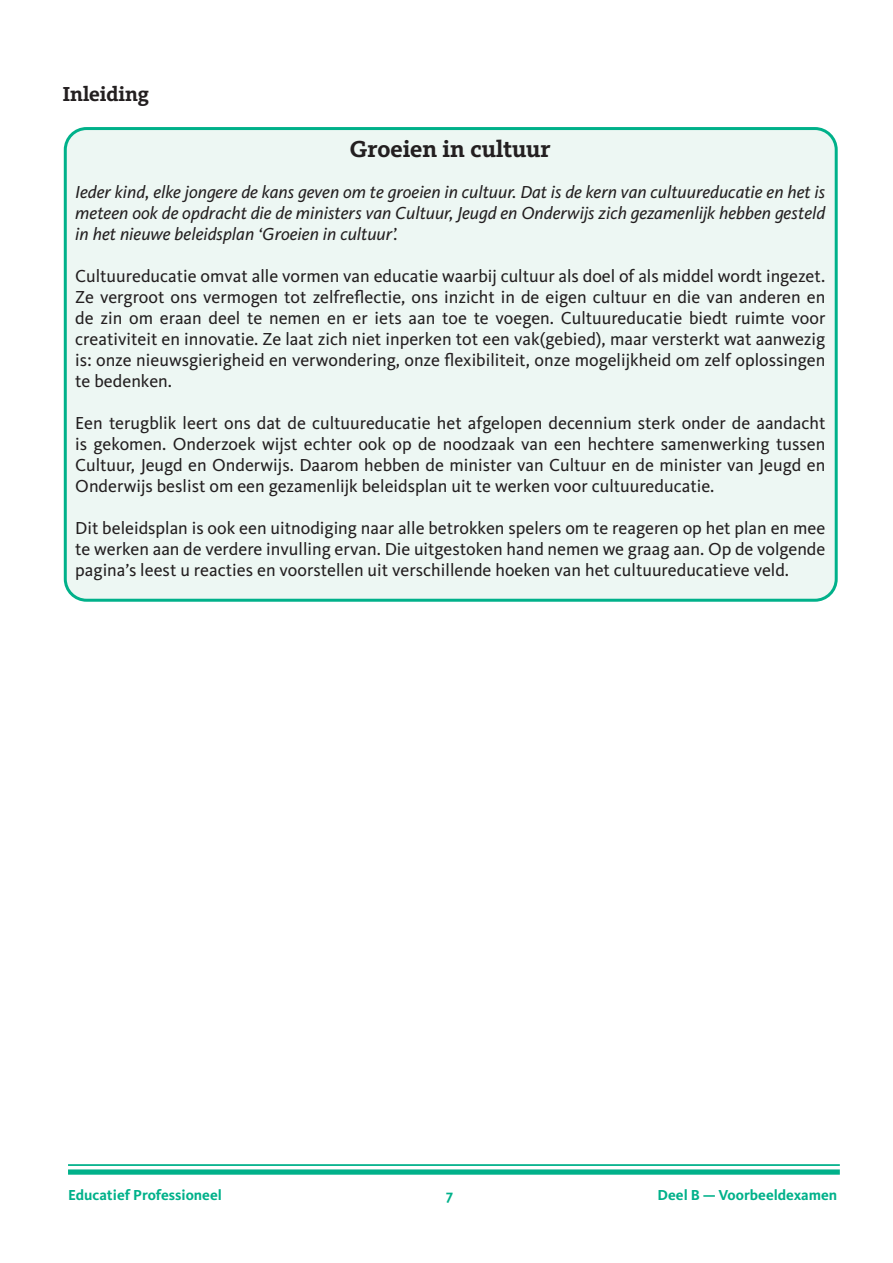
<style>
.page{position:relative;width:893px;height:1263px;background:#fff}
.page>*{position:absolute;margin:0;border:0;box-sizing:border-box;transform-origin:0 0}
.Titel_artikel_leeste{font:700 24px "Kievit Slab OT";color:#231f20}
.t1{font:700 21px "Kievit Slab OT";color:#231f20}
.broodtekst{font:18px/21px "Kievit OT";color:#231f20;text-align:justify}
.broodtekst-2{font:italic 18px/21px "Kievit OT";color:#231f20;text-align:justify}
.t2{font:700 15px "Kievit OT";color:#00b18a}
</style>
<div class="page">
<hr style="left:68px;top:1164px;width:772px;height:2px;background:#00b18a">
<div style="left:68px;top:1169px;width:772px;height:6px;background:#00b18a"></div>
<div style="left:65px;top:129px;width:771px;height:471px;background:#edf7f3;border-radius:21px"></div>
<div style="left:64px;top:127px;width:774px;height:475px;border:3px solid #00b18a;border-radius:21px"></div>
<p class="t1" style="left:63px;top:82px;width:88px">Inleiding</p>
<p class="Titel_artikel_leeste" style="left:350px;top:135px;width:202px">Groeien in cultuur</p>
<p class="broodtekst-2" style="left:75px;top:182px;width:751px">Ieder kind, elke jongere de kans geven om te groeien in cultuur. Dat is de kern van cultuureducatie en het is meteen ook de opdracht die de ministers van Cultuur, Jeugd en Onderwijs zich gezamenlijk hebben gesteld in het nieuwe beleidsplan ‘Groeien in cultuur’.</p>
<p class="broodtekst" style="left:75px;top:266px;width:752px">Cultuureducatie omvat alle vormen van educatie waarbij cultuur als doel of als middel wordt ingezet.<br>Ze vergroot ons vermogen tot zelfreflectie, ons inzicht in de eigen cultuur en die van anderen en de zin om eraan deel te nemen en er iets aan toe te voegen. Cultuureducatie biedt ruimte voor creativiteit en innovatie. Ze laat zich niet inperken tot een vak(gebied), maar versterkt wat aanwezig is: onze nieuwsgierigheid en verwondering, onze flexibiliteit, onze mogelijkheid om zelf oplossingen te bedenken.</p>
<p class="broodtekst" style="left:75px;top:413px;width:752px">Een terugblik leert ons dat de cultuureducatie het afgelopen decennium sterk onder de aandacht is gekomen. Onderzoek wijst echter ook op de noodzaak van een hechtere samenwerking tussen Cultuur, Jeugd en Onderwijs. Daarom hebben de minister van Cultuur en de minister van Jeugd en Onderwijs beslist om een gezamenlijk beleidsplan uit te werken voor cultuureducatie.</p>
<p class="broodtekst" style="left:75px;top:518px;width:752px">Dit beleidsplan is ook een uitnodiging naar alle betrokken spelers om te reageren op het plan en mee te werken aan de verdere invulling ervan. Die uitgestoken hand nemen we graag aan. Op de volgende pagina’s leest u reacties en voorstellen uit verschillende hoeken van het cultuureducatieve veld.</p>
<p class="t2" style="left:68px;top:1186px;width:155px">Educatief Professioneel</p>
<p class="t2" style="left:446px;top:1186px;width:9px">7</p>
<p class="t2" style="left:658px;top:1186px;width:181px">Deel B — Voorbeeldexamen</p>
</div>
